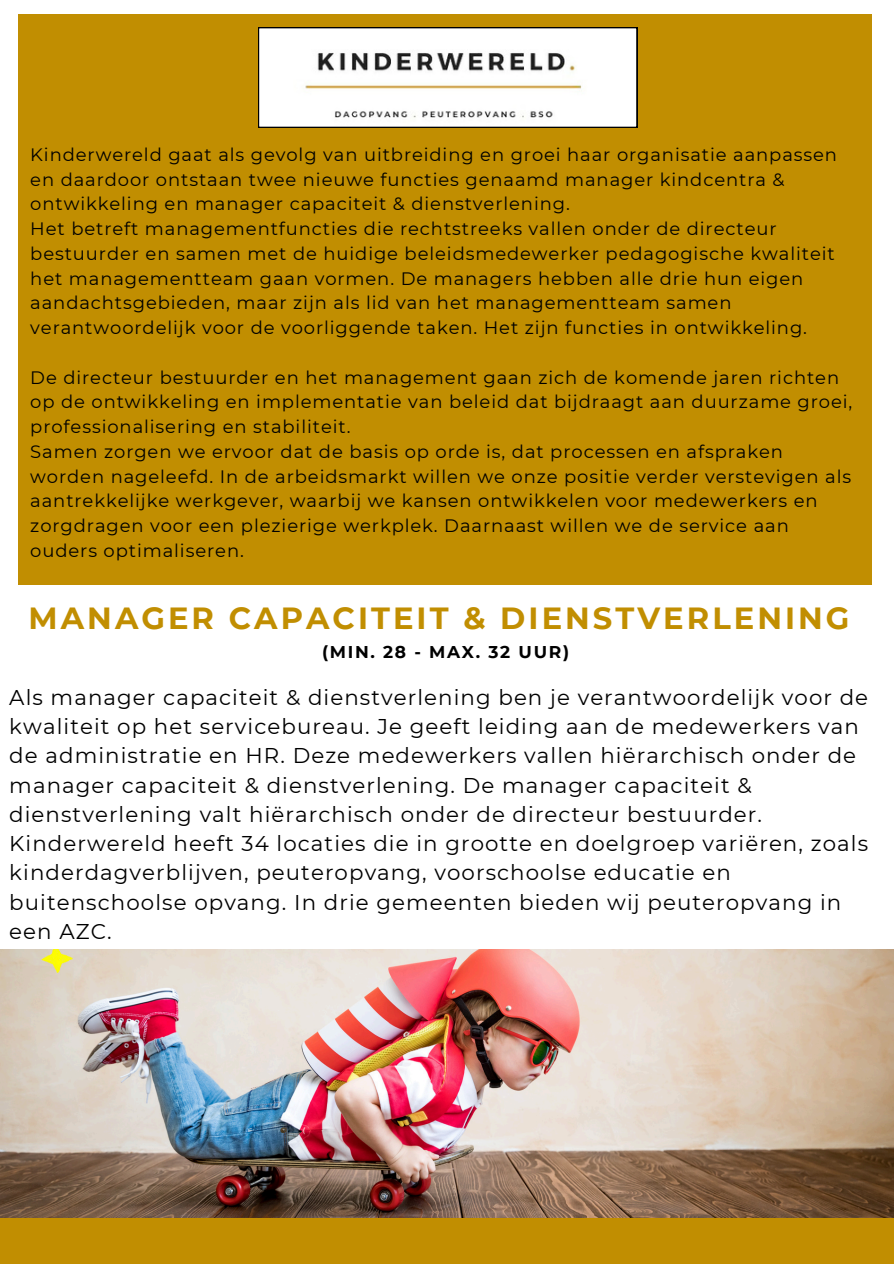
<style>
.page{position:relative;width:894px;height:1264px;background:#fff}
.page>*{position:absolute;margin:0;border:0;box-sizing:border-box;transform-origin:0 0}
.t1{font:700 30.6px "Montserrat";letter-spacing:.1em;color:#c18e01}
.t2{font:21.3px/29.2px "Montserrat";letter-spacing:.05em;color:#000}
.t3{font:18px/24.8px "Montserrat";letter-spacing:.05em;color:#000}
.t4{font:700 17.1px "Montserrat";letter-spacing:.1em;color:#000}
</style>
<div class="page">
<div style="left:0;top:1115px;width:893px;height:148px;background:#c18e01"></div>
<div style="left:18px;top:14px;width:853px;height:570px;background:#c18e01"></div>
<img style="left:1px;top:949px;width:892px;height:268px">
<svg style="left:258px;top:27px;width:379px;height:100px"></svg>
<p class="t3" style="left:30px;top:142px;width:808px">Kinderwereld gaat als gevolg van uitbreiding en groei haar organisatie aanpassen en daardoor ontstaan twee nieuwe functies genaamd manager kindcentra &amp; ontwikkeling en manager capaciteit &amp; dienstverlening.</p>
<p class="t3" style="left:30px;top:216px;width:805px">Het betreft managementfuncties die rechtstreeks vallen onder de directeur bestuurder en samen met de huidige beleidsmedewerker pedagogische kwaliteit het managementteam gaan vormen. De managers hebben alle drie hun eigen aandachtsgebieden, maar zijn als lid van het managementteam samen verantwoordelijk voor de voorliggende taken. Het zijn functies in ontwikkeling.</p>
<p class="t3" style="left:30px;top:365px;width:823px">De directeur bestuurder en het management gaan zich de komende jaren richten op de ontwikkeling en implementatie van beleid dat bijdraagt aan duurzame groei, professionalisering en stabiliteit.</p>
<p class="t3" style="left:30px;top:439px;width:822px">Samen zorgen we ervoor dat de basis op orde is, dat processen en afspraken worden nageleefd. In de arbeidsmarkt willen we onze positie verder verstevigen als aantrekkelijke werkgever, waarbij we kansen ontwikkelen voor medewerkers en zorgdragen voor een plezierige werkplek. Daarnaast willen we de service aan ouders optimaliseren.</p>
<p class="t1" style="left:29px;top:599px;width:822px">MANAGER CAPACITEIT &amp; DIENSTVERLENING</p>
<p class="t4" style="left:322px;top:641px;width:248px">(MIN. 28 - MAX. 32 UUR)</p>
<p class="t2" style="left:9px;top:682px;width:860px">Als manager capaciteit &amp; dienstverlening ben je verantwoordelijk voor de kwaliteit op het servicebureau. Je geeft leiding aan de medewerkers van de administratie en HR. Deze medewerkers vallen hiërarchisch onder de manager capaciteit &amp; dienstverlening. De manager capaciteit &amp; dienstverlening valt hiërarchisch onder de directeur bestuurder.<br>Kinderwereld heeft 34 locaties die in grootte en doelgroep variëren, zoals kinderdagverblijven, peuteropvang, voorschoolse educatie en buitenschoolse opvang. In drie gemeenten bieden wij peuteropvang in een AZC.</p>
</div>
